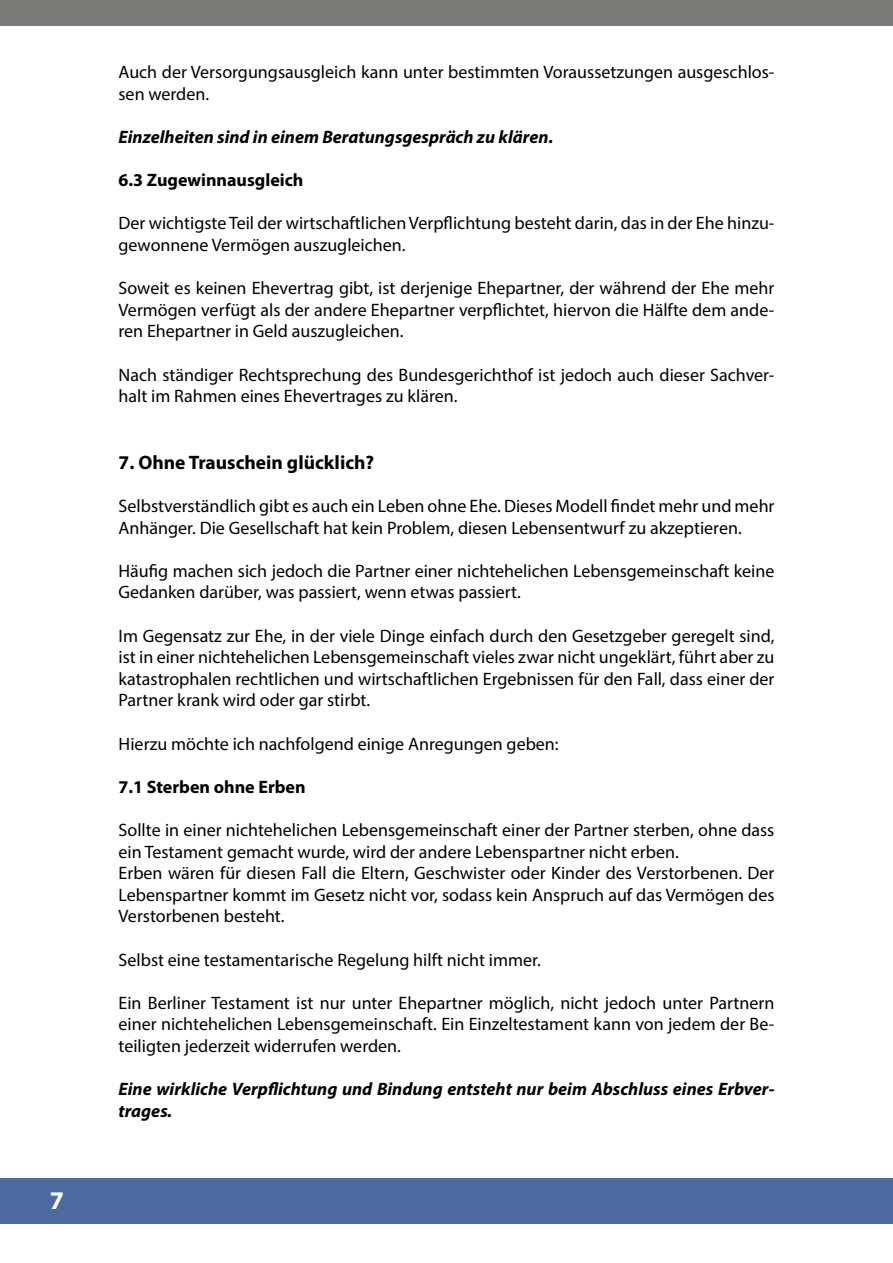
<style>
.page{position:relative;width:893px;height:1263px;background:#fff}
.page>*{position:absolute;margin:0;border:0;box-sizing:border-box;transform-origin:0 0}
.t1{font:700 25.5px "Myriad Pro";color:#fff}
.t2{font:700 19.5px "Myriad Pro";color:#000}
.t3{font:18px/21.6px "Myriad Pro";color:#000}
.t4{font:italic 700 18px/21.6px "Myriad Pro";color:#000}
.t5{font:700 18px "Myriad Pro";color:#000}
</style>
<div class="page">
<div style="left:0;top:1178px;width:893px;height:46px;background:#4d6b9e"></div>
<div style="left:0;top:0;width:893px;height:26px;background:#7b7b7a"></div>
<h1 class="t1" style="left:50px;top:1184px;width:16px">7</h1>
<p class="t3" style="left:119px;top:61px;width:657px">Auch der Versorgungsausgleich kann unter bestimmten Voraussetzungen ausgeschlos&shy;sen werden.</p>
<p class="t4" style="left:119px;top:125px;width:436px">Einzelheiten sind in einem Beratungsgespräch zu klären.</p>
<p class="t5" style="left:119px;top:168px;width:186px">6.3 Zugewinnausgleich</p>
<p class="t3" style="left:119px;top:212px;width:657px">Der wichtigste Teil der wirtschaftlichen Verpflichtung besteht darin, das in der Ehe hinzu&shy;gewonnene Vermögen auszugleichen.</p>
<p class="t3" style="left:119px;top:277px;width:657px;text-align:justify">Soweit es keinen Ehevertrag gibt, ist derjenige Ehepartner, der während der Ehe mehr Vermögen verfügt als der andere Ehepartner verpflichtet, hiervon die Hälfte dem ande&shy;ren Ehepartner in Geld auszugleichen.</p>
<p class="t3" style="left:119px;top:363px;width:657px">Nach ständiger Rechtsprechung des Bundesgerichthof ist jedoch auch dieser Sachver&shy;halt im Rahmen eines Ehevertrages zu klären.</p>
<p class="t2" style="left:119px;top:449px;width:257px">7. Ohne Trauschein glücklich?</p>
<p class="t3" style="left:119px;top:495px;width:657px">Selbstverständlich gibt es auch ein Leben ohne Ehe. Dieses Modell findet mehr und mehr<br>Anhänger. Die Gesellschaft hat kein Problem, diesen Lebensentwurf zu akzeptieren.</p>
<p class="t3" style="left:119px;top:560px;width:657px">Häufig machen sich jedoch die Partner einer nichtehelichen Lebensgemeinschaft keine<br>Gedanken darüber, was passiert, wenn etwas passiert.</p>
<p class="t3" style="left:119px;top:624px;width:657px;text-align:justify">Im Gegensatz zur Ehe, in der viele Dinge einfach durch den Gesetzgeber geregelt sind, ist in einer nichtehelichen Lebensgemeinschaft vieles zwar nicht ungeklärt, führt aber zu katastrophalen rechtlichen und wirtschaftlichen Ergebnissen für den Fall, dass einer der Partner krank wird oder gar stirbt.</p>
<p class="t3" style="left:119px;top:732px;width:442px">Hierzu möchte ich nachfolgend einige Anregungen geben:</p>
<p class="t5" style="left:119px;top:775px;width:189px">7.1 Sterben ohne Erben</p>
<p class="t3" style="left:119px;top:819px;width:657px">Sollte in einer nichtehelichen Lebensgemeinschaft einer der Partner sterben, ohne dass ein Testament gemacht wurde, wird der andere Lebenspartner nicht erben.<br>Erben wären für diesen Fall die Eltern, Geschwister oder Kinder des Verstorbenen. Der Lebenspartner kommt im Gesetz nicht vor, sodass kein Anspruch auf das Vermögen des Verstorbenen besteht.</p>
<p class="t3" style="left:119px;top:948px;width:424px">Selbst eine testamentarische Regelung hilft nicht immer.</p>
<p class="t3" style="left:119px;top:992px;width:657px;text-align:justify">Ein Berliner Testament ist nur unter Ehepartner möglich, nicht jedoch unter Partnern einer nichtehelichen Lebensgemeinschaft. Ein Einzeltestament kann von jedem der Be&shy;teiligten jederzeit widerrufen werden.</p>
<p class="t4" style="left:119px;top:1078px;width:657px">Eine wirkliche Verpflichtung und Bindung entsteht nur beim Abschluss eines Erbver&shy;trages.</p>
</div>
